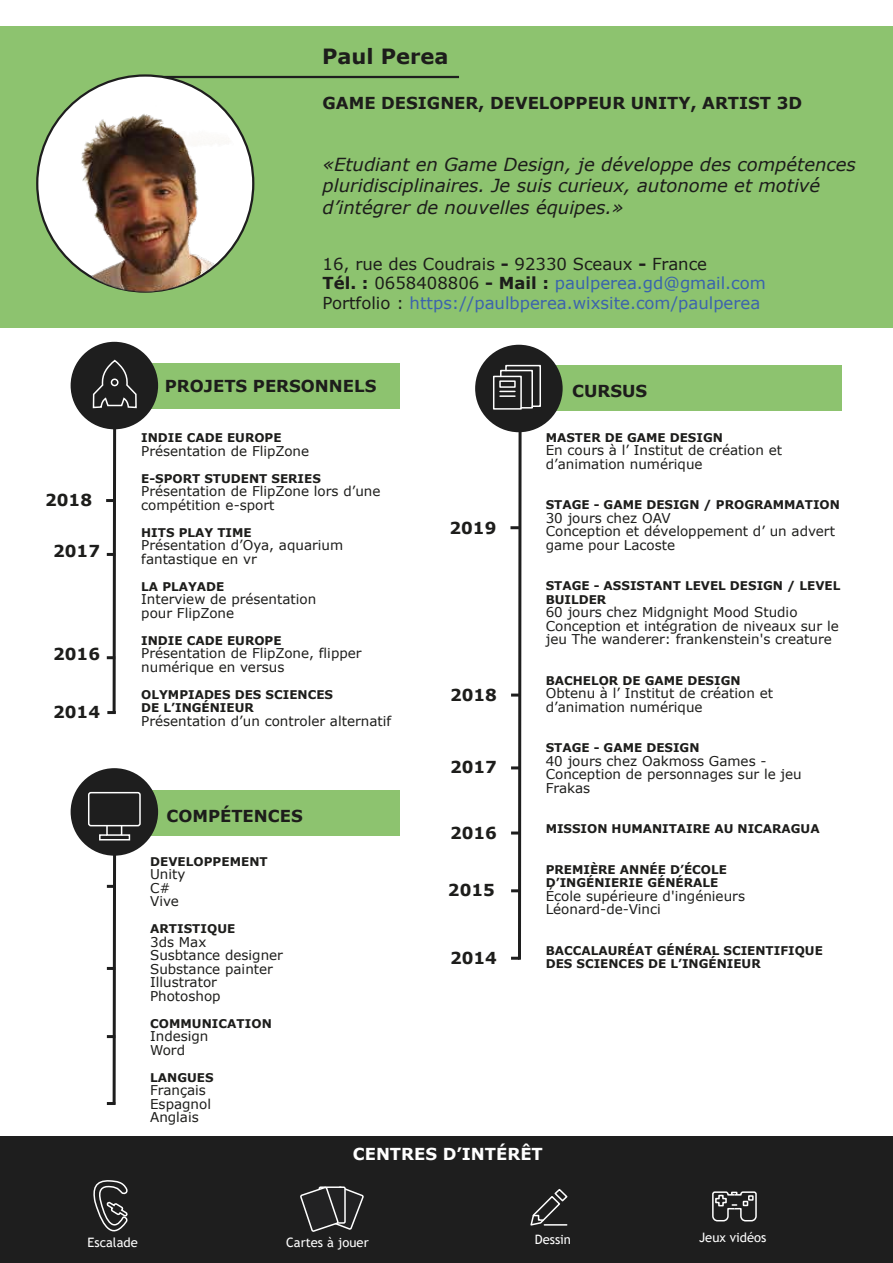
<style>
.page{position:relative;width:893px;height:1263px;background:#fff}
.page>*{position:absolute;margin:0;border:0;box-sizing:border-box;transform-origin:0 0}
.t1{font:700 21px "Verdana";color:#1d1d1b}
.t2{font:italic 18px/21.6px "Verdana";color:#1d1d1b}
.t3{font:16.5px/19.8px "Verdana";color:#1d1d1b}
.t4{font:700 16.5px "Verdana";color:#1d1d1b}
.t5{font:700 16.5px "Verdana";color:#fff}
.t6{font:13.5px/13.5px "Verdana";color:#1d1d1b}
.t7{font:12.9px "Trebuchet MS";color:#fff}
.t8{font:700 12px/13.5px "Verdana";color:#1d1d1b}
.s1{font-weight:700}
.s2{color:#3863ad}
.s3{color:#3c63ad}
</style>
<div class="page">
<div style="left:0;top:1136px;width:893px;height:127px;background:#1e1e1e"></div>
<div style="left:0;top:26px;width:893px;height:301px;background:#8dc36f"></div>
<svg style="left:300px;top:1186px;width:64px;height:46px"></svg>
<svg style="left:530px;top:1189px;width:38px;height:37px"></svg>
<svg style="left:712px;top:1191px;width:45px;height:31px"></svg>
<div style="left:121px;top:790px;width:279px;height:46px;background:#8dc36f"></div>
<div style="left:71px;top:768px;width:87px;height:88px;background:#1e1e1e;border-radius:50%"></div>
<div style="left:88px;top:792px;width:53px;height:34px;border:2px solid #fff;border-radius:2px"></div>
<div style="left:106px;top:825px;width:16px;height:11px;border:2px solid #fff"></div>
<div style="left:542px;top:366px;width:299px;height:45px;background:#8dc36f"></div>
<div style="left:475px;top:345px;width:88px;height:87px;background:#1e1e1e;border-radius:50%"></div>
<div style="left:493px;top:376px;width:29px;height:34px;border:2px solid #fff"></div>
<svg style="left:499px;top:364px;width:43px;height:596px"></svg>
<svg style="left:98px;top:833px;width:33px;height:272px"></svg>
<hr style="left:147px;top:76px;width:312px;height:2px;background:#1e1e1e">
<div style="left:122px;top:364px;width:278px;height:45px;background:#8dc36f"></div>
<div style="left:71px;top:342px;width:87px;height:87px;background:#1e1e1e;border-radius:50%"></div>
<svg style="left:106px;top:428px;width:12px;height:287px"></svg>
<img style="left:0;top:74px;width:322px;height:293px">
<svg style="left:92px;top:357px;width:46px;height:52px"></svg>
<div style="left:111px;top:378px;width:8px;height:8px;border:2px solid #fff;border-radius:50%"></div>
<svg style="left:93px;top:1180px;width:35px;height:52px"></svg>
<h1 class="t1" style="left:322px;top:41px;width:128px">Paul Perea</h1>
<p class="t4" style="left:322px;top:92px;width:481px">GAME DESIGNER, DEVELOPPEUR UNITY, ARTIST 3D</p>
<h2 class="t2" style="left:322px;top:153px;width:535px">«Etudiant en Game Design, je développe des compétences pluridisciplinaires. Je suis curieux, autonome et motivé d’intégrer de nouvelles équipes.»</h2>
<p class="t3" style="left:322px;top:253px;width:445px">16, rue des Coudrais <span class="s1">-</span> 92330 Sceaux <span class="s1">-</span> France<br><span class="s1">Tél. :</span> 0658408806 <span class="s1">- Mail :</span> <span class="s2">paulperea.gd@gmail.com<br></span>Portfolio : <span class="s3">https://paulbperea.wixsite.com/paulperea</span></p>
<p class="t4" style="left:45px;top:489px;width:48px">2018</p>
<p class="t4" style="left:53px;top:539px;width:48px">2017</p>
<p class="t4" style="left:53px;top:643px;width:48px">2016</p>
<p class="t4" style="left:53px;top:700px;width:48px">2014</p>
<p class="t4" style="left:165px;top:374px;width:213px">PROJETS PERSONNELS</p>
<p class="t8" style="left:141px;top:431px;width:142px">INDIE CADE EUROPE</p>
<p class="t6" style="left:141px;top:444px;width:169px">Présentation de FlipZone</p>
<p class="t8" style="left:141px;top:471px;width:181px">E-SPORT STUDENT SERIES</p>
<p class="t6" style="left:141px;top:484px;width:241px">Présentation de FlipZone lors d’une compétition e-sport</p>
<p class="t8" style="left:141px;top:525px;width:112px">HITS PLAY TIME</p>
<p class="t6" style="left:141px;top:538px;width:203px">Présentation d’Oya, aquarium fantastique en vr</p>
<p class="t8" style="left:141px;top:579px;width:85px">LA PLAYADE</p>
<p class="t6" style="left:141px;top:592px;width:177px">Interview de présentation pour FlipZone</p>
<p class="t8" style="left:141px;top:633px;width:142px">INDIE CADE EUROPE</p>
<p class="t6" style="left:141px;top:646px;width:222px">Présentation de FlipZone, flipper numérique en versus</p>
<p class="t8" style="left:141px;top:687px;width:193px">OLYMPIADES DES SCIENCES<br>DE L’INGÉNIEUR</p>
<p class="t6" style="left:141px;top:714px;width:252px">Présentation d’un controler alternatif</p>
<p class="t4" style="left:166px;top:804px;width:138px">COMPÉTENCES</p>
<p class="t8" style="left:150px;top:854px;width:119px">DEVELOPPEMENT</p>
<p class="t6" style="left:150px;top:867px;width:37px">Unity<br>C#<br>Vive</p>
<p class="t8" style="left:150px;top:922px;width:87px">ARTISTIQUE</p>
<p class="t6" style="left:150px;top:935px;width:134px">3ds Max<br>Susbtance designer<br>Substance painter<br>Illustrator<br>Photoshop</p>
<p class="t8" style="left:150px;top:1016px;width:123px">COMMUNICATION</p>
<p class="t6" style="left:150px;top:1029px;width:60px">Indesign<br>Word</p>
<p class="t8" style="left:150px;top:1070px;width:65px">LANGUES</p>
<p class="t6" style="left:150px;top:1083px;width:62px">Français<br>Espagnol<br>Anglais</p>
<p class="t4" style="left:449px;top:516px;width:48px">2019</p>
<p class="t4" style="left:450px;top:683px;width:48px">2018</p>
<p class="t4" style="left:450px;top:756px;width:48px">2017</p>
<p class="t4" style="left:450px;top:821px;width:48px">2016</p>
<p class="t4" style="left:448px;top:879px;width:48px">2015</p>
<p class="t4" style="left:450px;top:946px;width:48px">2014</p>
<p class="t4" style="left:572px;top:379px;width:77px">CURSUS</p>
<p class="t8" style="left:546px;top:430px;width:179px">MASTER DE GAME DESIGN</p>
<p class="t6" style="left:546px;top:443px;width:238px">En cours à l’ Institut de création et d’animation numérique</p>
<p class="t8" style="left:546px;top:498px;width:296px">STAGE - GAME DESIGN / PROGRAMMATION</p>
<p class="t6" style="left:546px;top:511px;width:291px">30 jours chez OAV<br>Conception et développement d’ un advert game pour Lacoste</p>
<p class="t8" style="left:546px;top:579px;width:296px">STAGE - ASSISTANT LEVEL DESIGN / LEVEL<br>BUILDER</p>
<p class="t6" style="left:546px;top:605px;width:295px">60 jours chez Midgnight Mood Studio<br>Conception et intégration de niveaux sur le jeu The wanderer: frankenstein's creature</p>
<p class="t8" style="left:546px;top:673px;width:196px">BACHELOR DE GAME DESIGN</p>
<p class="t6" style="left:546px;top:686px;width:229px">Obtenu à l’ Institut de création et d’animation numérique</p>
<p class="t8" style="left:546px;top:741px;width:155px">STAGE - GAME DESIGN</p>
<p class="t6" style="left:546px;top:754px;width:258px">40 jours chez Oakmoss Games -<br>Conception de personnages sur le jeu<br>Frakas</p>
<p class="t8" style="left:546px;top:822px;width:275px">MISSION HUMANITAIRE AU NICARAGUA</p>
<p class="t8" style="left:546px;top:862px;width:183px">PREMIÈRE ANNÉE D’ÉCOLE<br>D’INGÉNIERIE GÉNÉRALE</p>
<p class="t6" style="left:546px;top:889px;width:201px">École supérieure d'ingénieurs<br>Léonard-de-Vinci</p>
<p class="t8" style="left:546px;top:943px;width:279px">BACCALAURÉAT GÉNÉRAL SCIENTIFIQUE<br>DES SCIENCES DE L’INGÉNIEUR</p>
<p class="t5" style="left:353px;top:1142px;width:192px">CENTRES D’INTÉRÊT</p>
<p class="t7" style="left:88px;top:1234px;width:52px">Escalade</p>
<p class="t7" style="left:286px;top:1234px;width:84px">Cartes à jouer</p>
<p class="t7" style="left:535px;top:1231px;width:38px">Dessin</p>
<p class="t7" style="left:699px;top:1229px;width:69px">Jeux vidéos</p>
</div>
